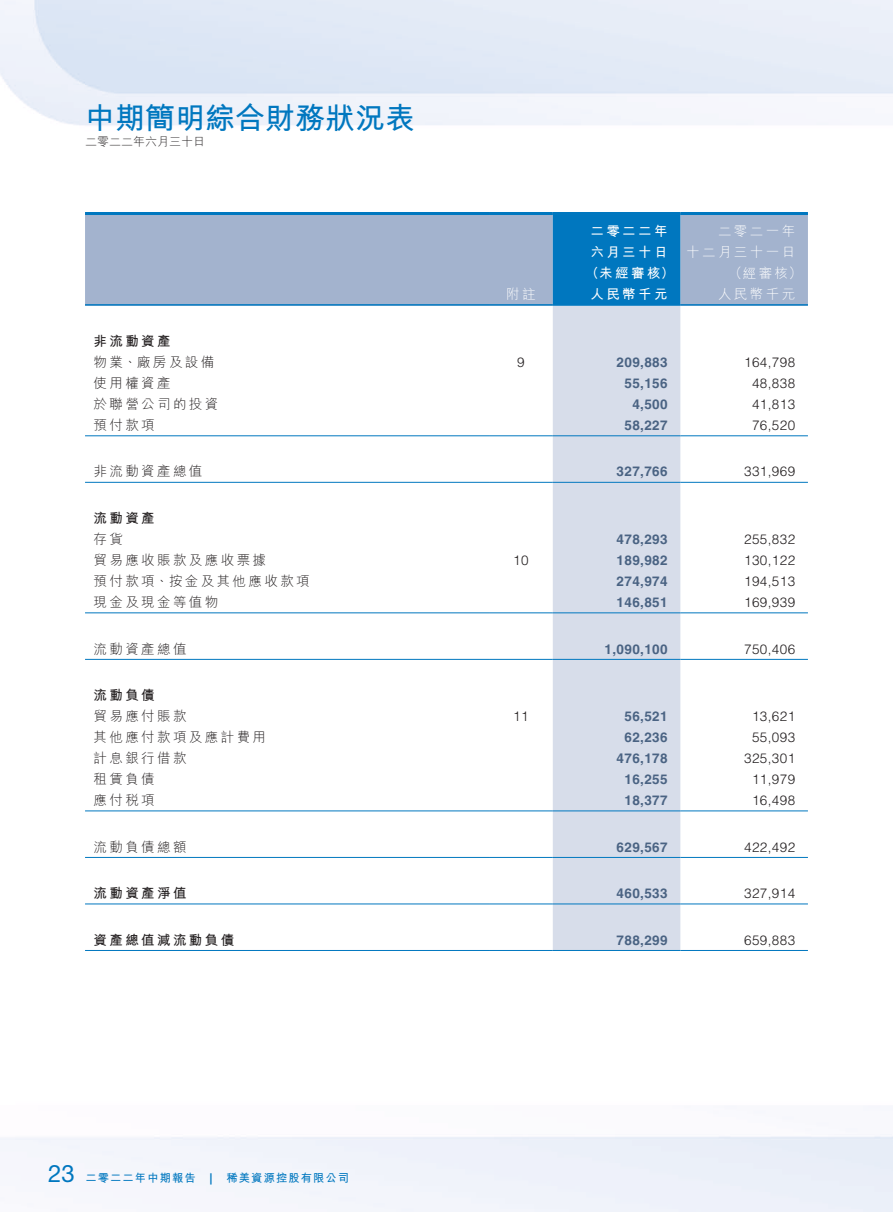
<style>
.page{position:relative;width:893px;height:1212px;background:#fff}
.page>*{position:absolute;margin:0;border:0;box-sizing:border-box;transform-origin:0 0}
.t1{font:700 30px "M Hei HK";color:#0077bf}
.t2{font:24px "Helvetica Neue LT Std";color:#0077bf}
._50_Table_Body{font:300 13.5px "Helvetica LT Std";letter-spacing:.03em;color:#231f20}
._50_Table_Body-2{font:700 13.5px "Helvetica LT Std";letter-spacing:.03em;color:#4a6383}
._50_Table_Body-3{font:300 13.5px "M Hei HK";letter-spacing:.18em;color:#231f20}
._50_Table_Body-4{font:700 13.5px "M Hei HK";letter-spacing:.18em;color:#231f20}
._50_Table_Body-5{font:300 13.5px "M Hei HK";letter-spacing:.18em;color:#fff}
._50_Table_Body-6{font:700 13.5px "M Hei HK";letter-spacing:.18em;color:#fff}
.t3{font:300 12px "M Hei HK";color:#231f20}
.t4{font:700 11.25px "M Hei HK";letter-spacing:.1em;color:#0077bf}
.t5{font:700 11.25px "Helvetica LT Std";color:#0077bf}
</style>
<div class="page">
<div style="left:85px;top:215px;width:723px;height:89px;background:#a3b3ce"></div>
<div style="left:553px;top:215px;width:127px;height:89px;background:#0077bf"></div>
<div style="left:553px;top:306px;width:127px;height:644px;background:#d7ddea"></div>
<hr style="left:85px;top:212px;width:404px;height:3px;background:#0077bf">
<hr style="left:489px;top:212px;width:64px;height:3px;background:#0077bf">
<hr style="left:553px;top:212px;width:127px;height:3px;background:#0077bf">
<hr style="left:680px;top:212px;width:128px;height:3px;background:#0077bf">
<hr style="left:85px;top:304px;width:404px;height:2px;background:#0077bf">
<hr style="left:489px;top:304px;width:64px;height:2px;background:#0077bf">
<hr style="left:553px;top:304px;width:127px;height:2px;background:#0077bf">
<hr style="left:680px;top:304px;width:128px;height:2px;background:#0077bf">
<hr style="left:85px;top:435px;width:404px;height:1px;background:#0077bf">
<hr style="left:489px;top:435px;width:64px;height:1px;background:#0077bf">
<hr style="left:553px;top:435px;width:127px;height:1px;background:#0077bf">
<hr style="left:680px;top:435px;width:128px;height:1px;background:#0077bf">
<hr style="left:85px;top:482px;width:404px;height:1px;background:#0077bf">
<hr style="left:489px;top:482px;width:64px;height:1px;background:#0077bf">
<hr style="left:553px;top:482px;width:127px;height:1px;background:#0077bf">
<hr style="left:680px;top:482px;width:128px;height:1px;background:#0077bf">
<hr style="left:85px;top:612px;width:404px;height:1px;background:#0077bf">
<hr style="left:489px;top:612px;width:64px;height:1px;background:#0077bf">
<hr style="left:553px;top:612px;width:127px;height:1px;background:#0077bf">
<hr style="left:680px;top:612px;width:128px;height:1px;background:#0077bf">
<hr style="left:85px;top:659px;width:404px;height:1px;background:#0077bf">
<hr style="left:489px;top:659px;width:64px;height:1px;background:#0077bf">
<hr style="left:553px;top:659px;width:127px;height:1px;background:#0077bf">
<hr style="left:680px;top:659px;width:128px;height:1px;background:#0077bf">
<hr style="left:85px;top:810px;width:404px;height:1px;background:#0077bf">
<hr style="left:489px;top:810px;width:64px;height:1px;background:#0077bf">
<hr style="left:553px;top:810px;width:127px;height:1px;background:#0077bf">
<hr style="left:680px;top:810px;width:128px;height:1px;background:#0077bf">
<hr style="left:85px;top:857px;width:404px;height:1px;background:#0077bf">
<hr style="left:489px;top:857px;width:64px;height:1px;background:#0077bf">
<hr style="left:553px;top:857px;width:127px;height:1px;background:#0077bf">
<hr style="left:680px;top:857px;width:128px;height:1px;background:#0077bf">
<hr style="left:85px;top:903px;width:404px;height:1px;background:#0077bf">
<hr style="left:489px;top:903px;width:64px;height:1px;background:#0077bf">
<hr style="left:553px;top:903px;width:127px;height:1px;background:#0077bf">
<hr style="left:680px;top:903px;width:128px;height:1px;background:#0077bf">
<hr style="left:85px;top:950px;width:404px;height:1px;background:#0077bf">
<hr style="left:489px;top:950px;width:64px;height:1px;background:#0077bf">
<hr style="left:553px;top:950px;width:127px;height:1px;background:#0077bf">
<hr style="left:680px;top:950px;width:128px;height:1px;background:#0077bf">
<h1 class="t1" style="left:85px;top:96px;width:331px">中期簡明綜合財務狀況表</h1>
<p class="t3" style="left:85px;top:135px;width:121px">二零二二年六月三十日</p>
<p class="_50_Table_Body-4" style="left:94px;top:331px;width:79px">非流動資產</p>
<p class="_50_Table_Body-3" style="left:94px;top:355px;width:122px">物業、廠房及設備</p>
<p class="_50_Table_Body-3" style="left:94px;top:376px;width:79px">使用權資產</p>
<p class="_50_Table_Body-3" style="left:94px;top:397px;width:126px">於聯營公司的投資</p>
<p class="_50_Table_Body-3" style="left:94px;top:418px;width:63px">預付款項</p>
<p class="_50_Table_Body-3" style="left:94px;top:465px;width:110px">非流動資產總值</p>
<p class="_50_Table_Body-4" style="left:94px;top:508px;width:63px">流動資產</p>
<p class="_50_Table_Body-3" style="left:94px;top:532px;width:31px">存貨</p>
<p class="_50_Table_Body-3" style="left:94px;top:553px;width:174px">貿易應收賬款及應收票據</p>
<p class="_50_Table_Body-3" style="left:94px;top:574px;width:218px">預付款項、按金及其他應收款項</p>
<p class="_50_Table_Body-3" style="left:94px;top:595px;width:126px">現金及現金等值物</p>
<p class="_50_Table_Body-3" style="left:94px;top:642px;width:95px">流動資產總值</p>
<p class="_50_Table_Body-4" style="left:94px;top:685px;width:63px">流動負債</p>
<p class="_50_Table_Body-3" style="left:94px;top:709px;width:95px">貿易應付賬款</p>
<p class="_50_Table_Body-3" style="left:94px;top:730px;width:174px">其他應付款項及應計費用</p>
<p class="_50_Table_Body-3" style="left:94px;top:751px;width:95px">計息銀行借款</p>
<p class="_50_Table_Body-3" style="left:94px;top:772px;width:63px">租賃負債</p>
<p class="_50_Table_Body-3" style="left:94px;top:793px;width:63px">應付稅項</p>
<p class="_50_Table_Body-3" style="left:94px;top:840px;width:95px">流動負債總額</p>
<p class="_50_Table_Body-4" style="left:94px;top:883px;width:95px">流動資產淨值</p>
<p class="_50_Table_Body-4" style="left:94px;top:930px;width:142px">資產總值減流動負債</p>
<h2 class="t2" style="left:48px;top:1159px;width:28px">23</h2>
<p class="t4" style="left:85px;top:1170px;width:112px">二零二二年中期報告</p>
<p class="t5" style="left:210px;top:1171px;width:5px">|</p>
<p class="t4" style="left:227px;top:1170px;width:124px">稀美資源控股有限公司</p>
<p class="_50_Table_Body-6" style="left:590px;top:222px;width:79px">二零二二年</p>
<p class="_50_Table_Body-6" style="left:590px;top:243px;width:79px">六月三十日</p>
<p class="_50_Table_Body-6" style="left:585px;top:264px;width:90px">（未經審核）</p>
<p class="_50_Table_Body-5" style="left:718px;top:225px;width:79px">二零二一年</p>
<p class="_50_Table_Body-5" style="left:686px;top:246px;width:110px">十二月三十一日</p>
<p class="_50_Table_Body-5" style="left:729px;top:267px;width:75px">（經審核(</p>
<p class="_50_Table_Body-5" style="left:506px;top:288px;width:31px">附註</p>
<p class="_50_Table_Body-6" style="left:590px;top:285px;width:79px">人民幣千元</p>
<p class="_50_Table_Body-5" style="left:718px;top:288px;width:79px">人民幣千元</p>
<p class="_50_Table_Body" style="left:517px;top:354px;width:9px">9</p>
<p class="_50_Table_Body-2" style="left:617px;top:354px;width:53px">209,883</p>
<p class="_50_Table_Body" style="left:744px;top:354px;width:53px">164,798</p>
<p class="_50_Table_Body-2" style="left:624px;top:375px;width:45px">55,156</p>
<p class="_50_Table_Body" style="left:752px;top:375px;width:45px">48,838</p>
<p class="_50_Table_Body-2" style="left:632px;top:396px;width:37px">4,500</p>
<p class="_50_Table_Body" style="left:752px;top:396px;width:45px">41,813</p>
<p class="_50_Table_Body-2" style="left:624px;top:417px;width:45px">58,227</p>
<p class="_50_Table_Body" style="left:752px;top:417px;width:45px">76,520</p>
<p class="_50_Table_Body-2" style="left:617px;top:463px;width:53px">327,766</p>
<p class="_50_Table_Body" style="left:744px;top:463px;width:53px">331,969</p>
<p class="_50_Table_Body-2" style="left:617px;top:531px;width:53px">478,293</p>
<p class="_50_Table_Body" style="left:744px;top:531px;width:53px">255,832</p>
<p class="_50_Table_Body" style="left:513px;top:552px;width:17px">10</p>
<p class="_50_Table_Body-2" style="left:617px;top:552px;width:53px">189,982</p>
<p class="_50_Table_Body" style="left:744px;top:552px;width:53px">130,122</p>
<p class="_50_Table_Body-2" style="left:617px;top:573px;width:53px">274,974</p>
<p class="_50_Table_Body" style="left:744px;top:573px;width:53px">194,513</p>
<p class="_50_Table_Body-2" style="left:617px;top:594px;width:53px">146,851</p>
<p class="_50_Table_Body" style="left:744px;top:594px;width:53px">169,939</p>
<p class="_50_Table_Body-2" style="left:605px;top:640px;width:65px">1,090,100</p>
<p class="_50_Table_Body" style="left:744px;top:640px;width:53px">750,406</p>
<p class="_50_Table_Body" style="left:513px;top:708px;width:17px">11</p>
<p class="_50_Table_Body-2" style="left:624px;top:708px;width:45px">56,521</p>
<p class="_50_Table_Body" style="left:752px;top:708px;width:45px">13,621</p>
<p class="_50_Table_Body-2" style="left:624px;top:729px;width:45px">62,236</p>
<p class="_50_Table_Body" style="left:752px;top:729px;width:45px">55,093</p>
<p class="_50_Table_Body-2" style="left:617px;top:750px;width:53px">476,178</p>
<p class="_50_Table_Body" style="left:744px;top:750px;width:53px">325,301</p>
<p class="_50_Table_Body-2" style="left:624px;top:771px;width:45px">16,255</p>
<p class="_50_Table_Body" style="left:752px;top:771px;width:45px">11,979</p>
<p class="_50_Table_Body-2" style="left:624px;top:792px;width:45px">18,377</p>
<p class="_50_Table_Body" style="left:752px;top:792px;width:45px">16,498</p>
<p class="_50_Table_Body-2" style="left:617px;top:838px;width:53px">629,567</p>
<p class="_50_Table_Body" style="left:744px;top:838px;width:53px">422,492</p>
<p class="_50_Table_Body-2" style="left:617px;top:885px;width:53px">460,533</p>
<p class="_50_Table_Body" style="left:744px;top:885px;width:53px">327,914</p>
<p class="_50_Table_Body-2" style="left:617px;top:931px;width:53px">788,299</p>
<p class="_50_Table_Body" style="left:744px;top:931px;width:53px">659,883</p>
</div>
